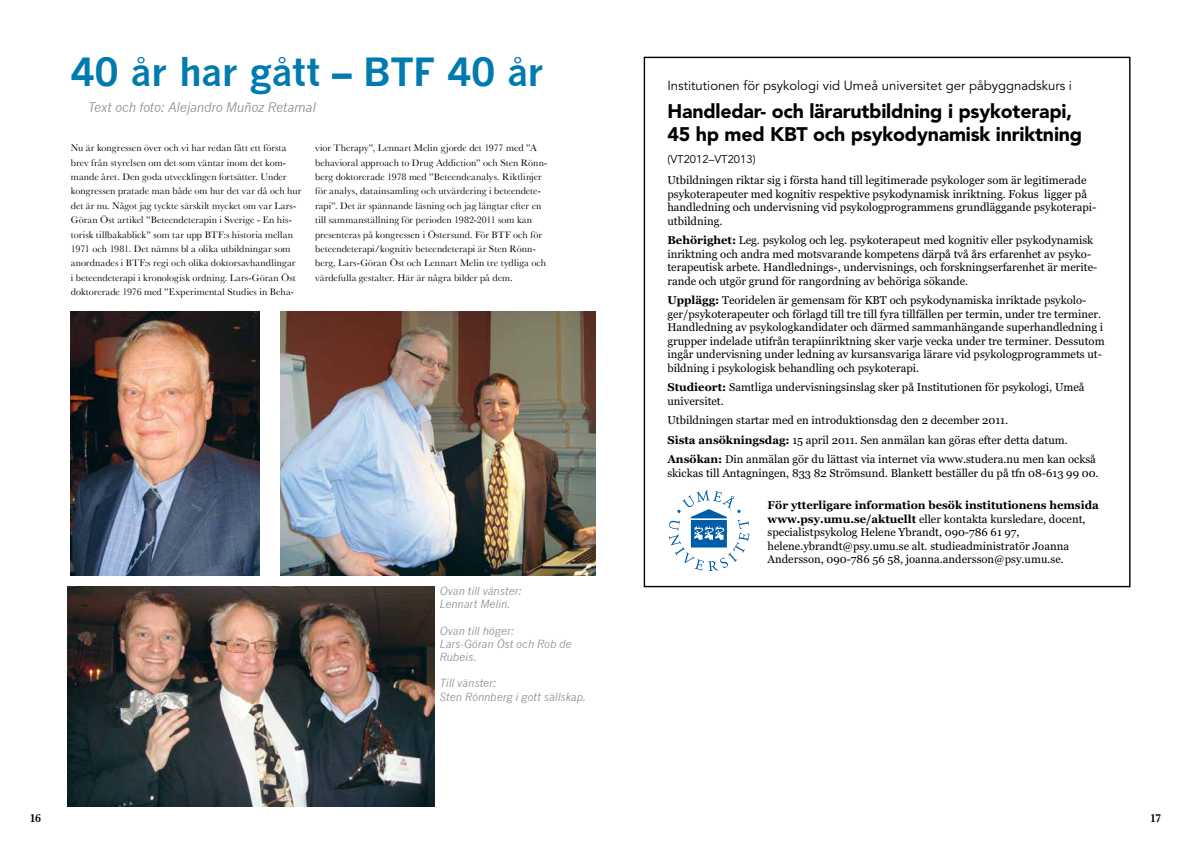
<style>
.page{position:relative;width:1191px;height:842px;background:#fff}
.page>*{position:absolute;margin:0;border:0;box-sizing:border-box;transform-origin:0 0}
.t1{font:700 38px "News Gothic";letter-spacing:-.015em;color:#007bb0}
.t2{font:900 19.6px/23.5px "Avenir LT Std";letter-spacing:-.01em;color:#000}
.t3{font:13.1px "Avenir LT Std";color:#000}
.t4{font:italic 13px "News Gothic";letter-spacing:-.01em;color:#87888a}
.t5{font:600 12px "Baskerville";color:#000}
.t6{font:11.3px/13.5px "Georgia";color:#000}
.t7{font:11.3px "Avenir LT Std";color:#000}
.t8{font:italic 11px/13.2px "News Gothic";color:#87888a}
.t9{font:10px/14.4px "Baskerville";letter-spacing:.01em;color:#000}
.s1{font-weight:700}
</style>
<div class="page">
<img style="left:280px;top:312px;width:315px;height:264px">
<img style="left:67px;top:587px;width:367px;height:220px">
<img style="left:71px;top:312px;width:189px;height:264px">
<svg style="left:669px;top:491px;width:80px;height:80px"></svg>
<h1 class="t1" style="left:71px;top:48px;width:474px">40 år har gått – BTF 40 år</h1>
<p class="t4" style="left:88px;top:99px;width:229px">Text och foto: Alejandro Muñoz Retamal</p>
<p class="t9" style="left:71px;top:141px;width:232px">Nu är kongressen över och vi har redan fått ett första brev från styrelsen om det som väntar inom det kom&shy;mande året. Den goda utvecklingen fortsätter. Under kongressen pratade man både om hur det var då och hur det är nu. Något jag tyckte särskilt mycket om var Lars-Göran Öst artikel ”Beteendeterapin i Sverige - En his&shy;torisk tillbakablick” som tar upp BTF:s historia mellan 1971 och 1981. Det nämns bl a olika utbildningar som anordnades i BTF:s regi och olika doktorsavhandlingar<br>i beteendeterapi i kronologisk ordning. Lars-Göran Öst doktorerade 1976 med ”Experimental Studies in Beha-</p>
<p class="t9" style="left:315px;top:141px;width:234px">vior Therapy”, Lennart Melin gjorde det 1977 med ”A behavioral approach to Drug Addiction” och Sten Rönn&shy;berg doktorerade 1978 med ”Beteendeanalys. Riktlinjer för analys, datainsamling och utvärdering i beteendete&shy;rapi”. Det är spännande läsning och jag längtar efter en till sammanställning för perioden 1982-2011 som kan presenteras på kongressen i Östersund. För BTF och för beteendeterapi/kognitiv beteendeterapi är Sten Rönn&shy;berg, Lars-Göran Öst och Lennart Melin tre tydliga och värdefulla gestalter. Här är några bilder på dem.</p>
<p class="t8" style="left:439px;top:584px;width:84px">Ovan till vänster:<br>Lennart Melin.</p>
<p class="t8" style="left:439px;top:624px;width:133px">Ovan till höger:<br>Lars-Göran Öst och Rob de<br>Rubeis.</p>
<p class="t8" style="left:439px;top:677px;width:148px">Till vänster:<br>Sten Rönnberg i gott sällskap.</p>
<p class="t3" style="left:667px;top:77px;width:406px">Institutionen för psykologi vid Umeå universitet ger påbyggnadskurs i</p>
<h2 class="t2" style="left:667px;top:99px;width:416px">Handledar- och lärarutbildning i psykoterapi,<br>45 hp med KBT och psykodynamisk inriktning</h2>
<p class="t7" style="left:667px;top:152px;width:90px">(VT2012–VT2013)</p>
<p class="t6" style="left:667px;top:174px;width:430px">Utbildningen riktar sig i första hand till legitimerade psykologer som är legitimerade psykoterapeuter med kognitiv respektive psykodynamisk inriktning. Fokus ligger på handledning och undervisning vid psykologprogrammens grundläggande psykoterapi&shy;utbildning.</p>
<p class="t6" style="left:667px;top:234px;width:431px"><span class="s1">Behörighet:</span> Leg. psykolog och leg. psykoterapeut med kognitiv eller psykodynamisk inriktning och andra med motsvarande kompetens därpå två års erfarenhet av psyko&shy;terapeutisk arbete. Handlednings-, undervisnings, och forskningserfarenhet är merite&shy;rande och utgör grund för rangordning av behöriga sökande.</p>
<p class="t6" style="left:667px;top:294px;width:439px"><span class="s1">Upplägg:</span> Teoridelen är gemensam för KBT och psykodynamiska inriktade psykolo&shy;ger/psykoterapeuter och förlagd till tre till fyra tillfällen per termin, under tre terminer.<br>Handledning av psykologkandidater och därmed sammanhängande superhandledning i grupper indelade utifrån terapiinriktning sker varje vecka under tre terminer. Dessutom ingår undervisning under ledning av kursansvariga lärare vid psykologprogrammets ut&shy;bildning i psykologisk behandling och psykoterapi.</p>
<p class="t6" style="left:667px;top:381px;width:419px"><span class="s1">Studieort:</span> Samtliga undervisningsinslag sker på Institutionen för psykologi, Umeå universitet.</p>
<p class="t6" style="left:667px;top:411px;width:430px;line-height:19.5px">Utbildningen startar med en introduktionsdag den 2 december 2011.<br><span class="s1">Sista ansökningsdag:</span> 15 april 2011. Sen anmälan kan göras efter detta datum.<br><span class="s1">Ansökan:</span> Din anmälan gör du lättast via internet via www.studera.nu men kan också</p>
<p class="t6" style="left:667px;top:466px;width:433px">skickas till Antagningen, 833 82 Strömsund. Blankett beställer du på tfn 08-613 99 00.</p>
<p class="t6" style="left:767px;top:499px;width:333px"><span class="s1">För ytterligare information besök institutionens hemsida www.psy.umu.se/aktuellt</span> eller kontakta kursledare, docent, specialistpsykolog Helene Ybrandt, 090-786 61 97, helene.ybrandt@psy.umu.se alt. studieadministratör Joanna Andersson, 090-786 56 58, joanna.andersson@psy.umu.se.</p>
<p class="t5" style="left:30px;top:811px;width:13px">16</p>
<p class="t5" style="left:1150px;top:811px;width:13px">17</p>
</div>
